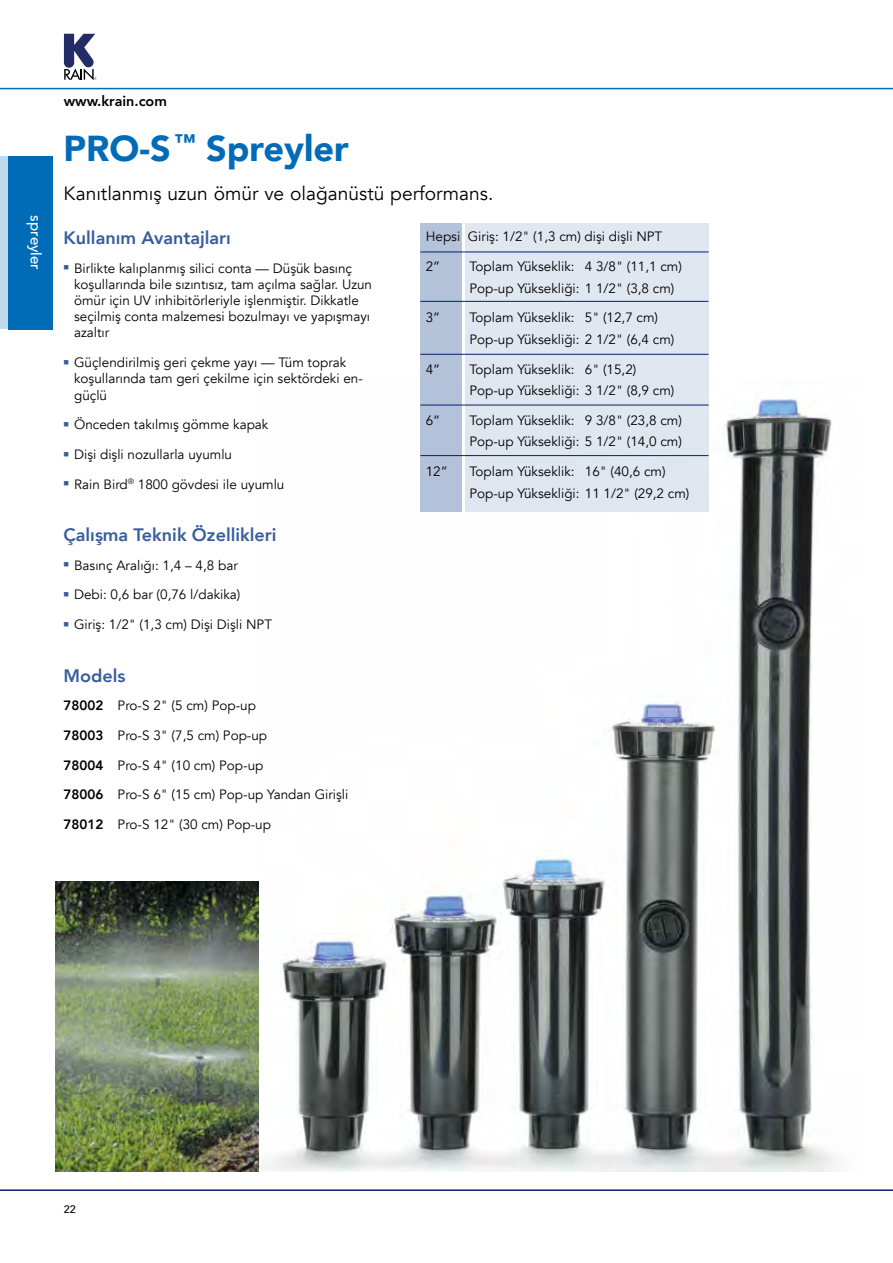
<style>
.page{position:relative;width:893px;height:1263px;background:#fff}
.page>*{position:absolute;margin:0;border:0;box-sizing:border-box;transform-origin:0 0}
.t1{font:900 36px "Avenir";color:#006bb6}
.t2{font:19.2px "Avenir";color:#000}
.t3{font:800 18px "Avenir";color:#375d9d}
.t4{font:500 15px "Avenir";color:#fff}
.t5{font:800 14.4px "Avenir";color:#000}
.t6{font:13.5px/16.2px "Avenir";color:#000}
.t7{font:500 10.8px "Avenir";color:#000}
.s1{font-weight:800}
</style>
<div class="page">
<hr style="left:0;top:1189px;width:893px;height:2px;background:#022169">
<svg style="left:64px;top:34px;width:32px;height:46px"></svg>
<hr style="left:0;top:88px;width:893px;height:1px;background:#006bb6">
<img style="left:259px;top:380px;width:578px;height:791px">
<img style="left:56px;top:881px;width:202px;height:290px">
<div style="left:420px;top:223px;width:41px;height:289px;background:#b4c2da"></div>
<div style="left:465px;top:223px;width:244px;height:289px;background:#e1e7f0"></div>
<hr style="left:420px;top:252px;width:289px;height:1px;background:#022169">
<hr style="left:420px;top:301px;width:289px;height:1px;background:#022169">
<hr style="left:420px;top:354px;width:289px;height:1px;background:#022169">
<hr style="left:420px;top:405px;width:289px;height:1px;background:#022169">
<hr style="left:420px;top:455px;width:289px;height:1px;background:#022169">
<div style="left:8px;top:156px;width:45px;height:174px;background:#006bb6"></div>
<div style="left:0;top:156px;width:8px;height:173px;background:#c0daec"></div>
<p class="t4" style="left:49px;top:215px;width:56px;rotate:90deg">spreyler</p>
<p class="t5" style="left:64px;top:90px;width:105px">www.krain.com</p>
<h1 class="t1" style="left:64px;top:118px;width:287px">PRO-S <sup>™</sup> Spreyler</h1>
<h2 class="t2" style="left:64px;top:182px;width:431px">Kanıtlanmış uzun ömür ve olağanüstü performans.</h2>
<p class="t6" style="left:426px;top:222px;width:238px;line-height:29.7px">Hepsi Giriş: 1/2" (1,3 cm) dişi dişli NPT<br>2”</p>
<h3 class="t3" style="left:64px;top:224px;width:169px">Kullanım Avantajları</h3>
<p class="t6" style="left:74px;top:260px;width:299px;text-indent:-10px"><sup>■</sup> Birlikte kalıplanmış silici conta — Düşük basınç koşullarında bile sızıntısız, tam açılma sağlar. Uzun ömür için UV inhibitörleriyle işlenmiştir. Dikkatle seçilmiş conta malzemesi bozulmayı ve yapışmayı azaltır</p>
<p class="t6" style="left:74px;top:355px;width:290px;text-indent:-10px"><sup>■</sup> Güçlendirilmiş geri çekme yayı — Tüm toprak koşullarında tam geri çekilme için sektördeki en&shy;güçlü</p>
<p class="t6" style="left:64px;top:417px;width:206px"><sup>■</sup> Önceden takılmış gömme kapak</p>
<p class="t6" style="left:64px;top:446px;width:170px"><sup>■</sup> Dişi dişli nozullarla uyumlu</p>
<p class="t6" style="left:64px;top:476px;width:222px"><sup>■</sup> Rain Bird<sup>®</sup> 1800 gövdesi ile uyumlu</p>
<h3 class="t3" style="left:64px;top:521px;width:214px">Çalışma Teknik Özellikleri</h3>
<p class="t6" style="left:64px;top:557px;width:176px"><sup>■</sup> Basınç Aralığı: 1,4 – 4,8 bar</p>
<p class="t6" style="left:64px;top:587px;width:178px"><sup>■</sup> Debi: 0,6 bar (0,76 l/dakika)</p>
<p class="t6" style="left:64px;top:617px;width:210px"><sup>■</sup> Giriş: 1/2" (1,3 cm) Dişi Dişli NPT</p>
<h3 class="t3" style="left:64px;top:662px;width:63px">Models</h3>
<p class="t6" style="left:64px;top:691px;width:205px;line-height:29.7px"><span class="s1">78002</span> Pro-S 2" (5 cm) Pop-up<br><span class="s1">78003</span> Pro-S 3" (7,5 cm) Pop-up</p>
<p class="t6" style="left:64px;top:750px;width:286px;line-height:29.7px"><span class="s1">78004</span> Pro-S 4" (10 cm) Pop-up<br><span class="s1">78006</span> Pro-S 6" (15 cm) Pop-up Yandan Girişli<br><span class="s1">78012</span> Pro-S 12" (30 cm) Pop-up</p>
<p class="t6" style="left:469px;top:256px;width:214px;line-height:21.6px">Toplam Yükseklik: 4 3/8" (11,1 cm)<br>Pop-up Yüksekliği: 1 1/2" (3,8 cm)</p>
<p class="t6" style="left:426px;top:310px;width:16px">3”</p>
<p class="t6" style="left:469px;top:307px;width:207px;line-height:21.6px">Toplam Yükseklik: 5" (12,7 cm)<br>Pop-up Yüksekliği: 2 1/2" (6,4 cm)</p>
<p class="t6" style="left:426px;top:361px;width:16px">4”</p>
<p class="t6" style="left:469px;top:358px;width:207px;line-height:21.6px">Toplam Yükseklik: 6" (15,2)<br>Pop-up Yüksekliği: 3 1/2" (8,9 cm)</p>
<p class="t6" style="left:426px;top:412px;width:16px">6”</p>
<p class="t6" style="left:469px;top:410px;width:214px;line-height:21.6px">Toplam Yükseklik: 9 3/8" (23,8 cm)<br>Pop-up Yüksekliği: 5 1/2" (14,0 cm)</p>
<p class="t6" style="left:426px;top:464px;width:24px">12”</p>
<p class="t6" style="left:469px;top:461px;width:222px;line-height:21.6px">Toplam Yükseklik: 16" (40,6 cm)<br>Pop-up Yüksekliği: 11 1/2" (29,2 cm)</p>
<p class="t7" style="left:64px;top:1199px;width:14px">22</p>
</div>
